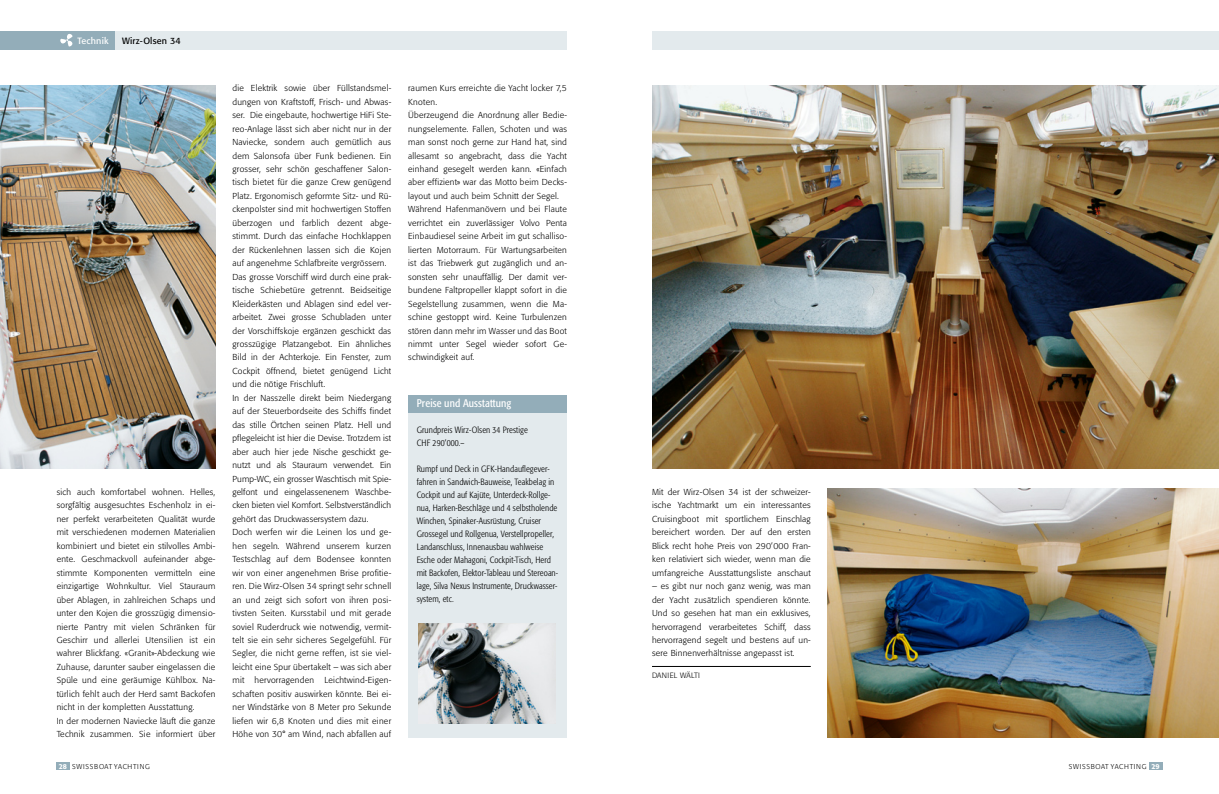
<style>
.page{position:relative;width:1219px;height:794px;background:#fff}
.page>*{position:absolute;margin:0;border:0;box-sizing:border-box;transform-origin:0 0}
.t1{font:condensed 11px "Formata";letter-spacing:.01em;color:#fff}
.t2{font:300 condensed 9px/13px "Formata";letter-spacing:.01em;color:#000}
.t3{font:9px "Formata";letter-spacing:.02em;color:#000}
.t4{font:9px "Formata";letter-spacing:.02em;color:#fff}
.t5{font:300 8.6px/13.5px "Formata";letter-spacing:.025em;color:#000}
.t6{font:300 7.6px "Formata";letter-spacing:.04em;color:#000}
.t7{font:300 7px "Formata";letter-spacing:.1em;color:#000}
.s1{font-weight:500;font-size:7.1px;color:#fff}
</style>
<div class="page">
<div style="left:57px;top:762px;width:13px;height:8px;background:#93adb9"></div>
<div style="left:115px;top:31px;width:452px;height:19px;background:#e3eaed"></div>
<div style="left:652px;top:31px;width:567px;height:19px;background:#e3eaed"></div>
<div style="left:1149px;top:762px;width:13px;height:8px;background:#93adb9"></div>
<img style="left:0;top:85px;width:215px;height:383px">
<img style="left:652px;top:85px;width:567px;height:383px">
<img style="left:828px;top:489px;width:391px;height:248px">
<div style="left:408px;top:409px;width:159px;height:328px;background:#e3eaed"></div>
<div style="left:408px;top:395px;width:159px;height:17px;background:#93adb9"></div>
<hr style="left:652px;top:666px;width:159px;height:1px;background:#000">
<img style="left:418px;top:623px;width:138px;height:100px">
<div style="left:0;top:31px;width:115px;height:19px;background:#93adb9"></div>
<p class="t4" style="left:78px;top:35px;width:33px">Technik</p>
<p class="t3" style="left:122px;top:35px;width:60px">Wirz-Olsen 34</p>
<p class="t5" style="left:57px;top:485px;width:160px">sich auch komfortabel wohnen. Helles, sorgfältig ausgesuchtes Eschenholz in ei&shy;ner perfekt verarbeiteten Qualität wurde mit verschiedenen modernen Materialien kombiniert und bietet ein stilvolles Ambi&shy;ente. Geschmackvoll aufeinander abge&shy;stimmte Komponenten vermitteln eine einzigartige Wohnkultur. Viel Stauraum über Ablagen, in zahlreichen Schaps und unter den Kojen die grosszügig dimensio&shy;nierte Pantry mit vielen Schränken für -Geschirr und allerlei Utensilien ist ein wahrer Blickfang. «Granit»-Abdeckung wie Zuhause, darunter sauber eingelassen die Spüle und eine geräumige Kühlbox. Na&shy;türlich fehlt auch der Herd samt Backofen nicht in der kompletten Ausstattung.<br>In der modernen Naviecke läuft die ganze Technik zusammen. Sie informiert über</p>
<p class="t5" style="left:232px;top:82px;width:160px">die Elektrik sowie über Füllstandsmel&shy;dungen von Kraftstoff, Frisch- und Abwas&shy;ser. Die eingebaute, hochwertige HiFi Ste&shy;reo-Anlage lässt sich aber nicht nur in der Naviecke, sondern auch gemütlich aus dem Salonsofa über Funk bedienen. Ein grosser, sehr schön geschaffener Salon&shy;tisch bietet für die ganze Crew genügend Platz. Ergonomisch geformte Sitz- und Rü&shy;ckenpolster sind mit hochwertigen Stoffen überzogen und farblich dezent abge&shy;stimmt. Durch das einfache Hochklappen der Rückenlehnen lassen sich die Kojen auf angenehme Schlafbreite vergrössern.<br>Das grosse Vorschiff wird durch eine prak&shy;tische Schiebetüre getrennt. Beidseitige Kleiderkästen und Ablagen sind edel ver&shy;arbeitet. Zwei grosse Schubladen unter der Vorschiffskoje ergänzen geschickt das grosszügige Platzangebot. Ein ähnliches Bild in der Achterkoje. Ein Fenster, zum Cockpit öffnend, bietet genügend Licht und die nötige Frischluft.<br>In der Nasszelle direkt beim Niedergang auf der Steuerbordseite des Schiffs findet das stille Örtchen seinen Platz. Hell und pflegeleicht ist hier die Devise. Trotzdem ist aber auch hier jede Nische geschickt ge&shy;nutzt und als Stauraum verwendet. Ein Pump-WC, ein grosser Waschtisch mit Spie&shy;gelfont und eingelassenenem Waschbe&shy;cken bieten viel Komfort. Selbstverständlich gehört das Druckwassersystem dazu.<br>Doch werfen wir die Leinen los und ge&shy;hen segeln. Während unserem kurzen Testschlag auf dem Bodensee konnten wir von einer angenehmen Brise profitie&shy;ren. Die Wirz-Olsen 34 springt sehr schnell an und zeigt sich sofort von ihren posi&shy;tivsten Seiten. Kursstabil und mit gerade soviel Ruderdruck wie notwendig, vermit&shy;telt sie ein sehr sicheres Segelgefühl. Für Segler, die nicht gerne reffen, ist sie viel&shy;leicht eine Spur übertakelt – was sich aber mit hervorragenden Leichtwind-Eigen&shy;schaften positiv auswirken könnte. Bei ei&shy;ner Windstärke von 8 Meter pro Sekunde liefen wir 6,8 Knoten und dies mit einer Höhe von 30° am Wind, nach abfallen auf</p>
<p class="t5" style="left:408px;top:82px;width:160px">raumen Kurs erreichte die Yacht locker 7,5<br>Knoten.<br>Überzeugend die Anordnung aller Bedie&shy;nungselemente. Fallen, Schoten und was man sonst noch gerne zur Hand hat, sind allesamt so angebracht, dass die Yacht einhand gesegelt werden kann. «Einfach aber effizient» war das Motto beim Decks&shy;layout und auch beim Schnitt der Segel.<br>Während Hafenmanövern und bei Flaute verrichtet ein zuverlässiger Volvo Penta Einbaudiesel seine Arbeit im gut schalliso&shy;lierten Motorraum. Für Wartungsarbeiten ist das Triebwerk gut zugänglich und an&shy;sonsten sehr unauffällig. Der damit ver&shy;bundene Faltpropeller klappt sofort in die Segelstellung zusammen, wenn die Ma&shy;schine gestoppt wird. Keine Turbulenzen stören dann mehr im Wasser und das Boot nimmt unter Segel wieder sofort Ge&shy;schwindigkeit auf.</p>
<p class="t1" style="left:417px;top:397px;width:96px">Preise und Ausstattung</p>
<p class="t2" style="left:417px;top:424px;width:113px">Grundpreis Wirz-Olsen 34 Prestige<br>CHF 290’000.–</p>
<p class="t2" style="left:417px;top:463px;width:143px">Rumpf und Deck in GFK-Handauflegever&shy;fahren in Sandwich-Bauweise, Teakbelag in Cockpit und auf Kajüte, Unterdeck-Rollge&shy;nua, Harken-Beschläge und 4 selbstholende Winchen, Spinaker-Ausrüstung, Cruiser Grossegel und Rollgenua, Verstellpropeller, Landanschluss, Innenausbau wahlweise Esche oder Mahagoni, Cockpit-Tisch, Herd mit Backofen, Elektor-Tableau und Stereoan&shy;lage, Silva Nexus Instrumente, Druckwasser&shy;system, etc.</p>
<p class="t5" style="left:652px;top:485px;width:160px;text-align:justify">Mit der Wirz-Olsen 34 ist der schweizer&shy;ische Yachtmarkt um ein interessantes Cruisingboot mit sportlichem Einschlag bereichert worden. Der auf den ersten Blick recht hohe Preis von 290’000 Fran&shy;ken relativiert sich wieder, wenn man die umfangreiche Ausstattungsliste anschaut</p>
<p class="t5" style="left:652px;top:579px;width:160px;text-align:justify">– es gibt nur noch ganz wenig, was man der Yacht zusätzlich spendieren könnte.<br>Und so gesehen hat man ein exklusives, hervorragend verarbeitetes Schiff, dass hervorragend segelt und bestens auf un&shy;sere Binnenverhältnisse angepasst ist.</p>
<p class="t6" style="left:652px;top:671px;width:50px">Daniel Wälti</p>
<p class="t7" style="left:59px;top:762px;width:93px"><span class="s1">28</span> Swiss boat Yachting</p>
<p class="t7" style="left:1069px;top:762px;width:92px">Swiss boat Yachting <span class="s1">29</span></p>
</div>
